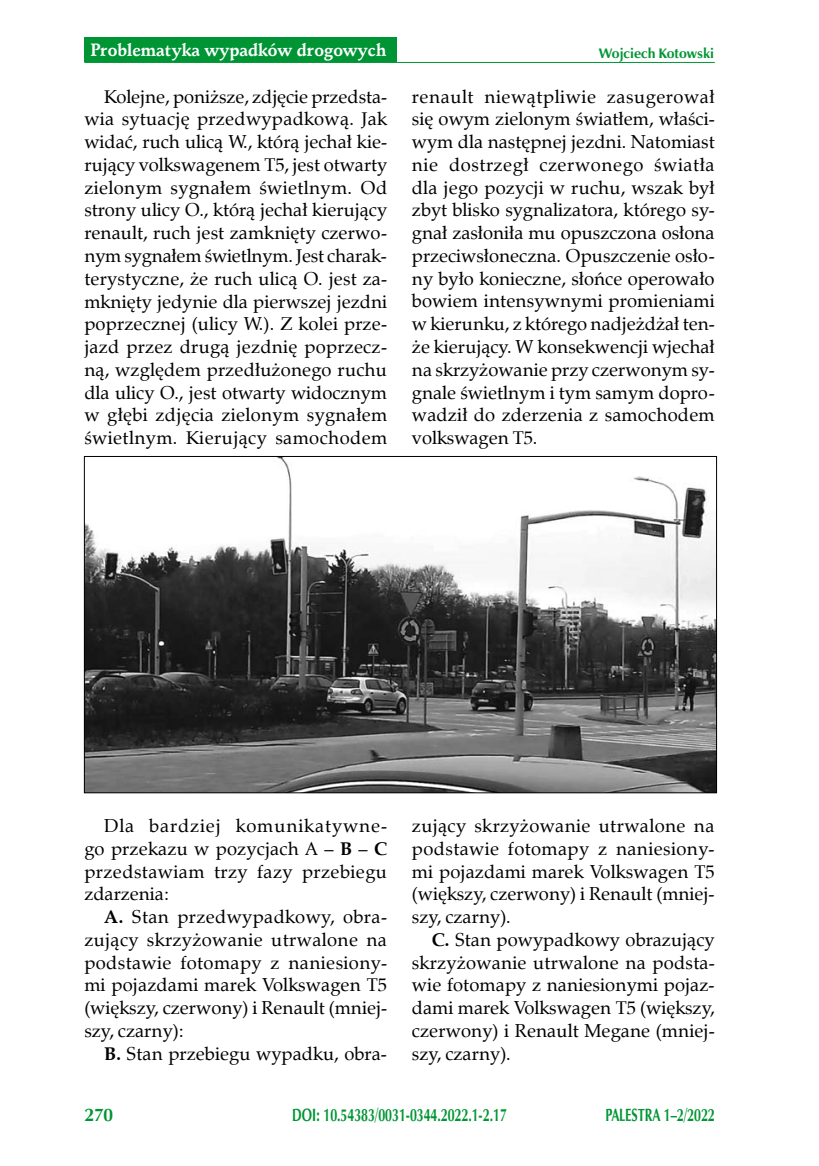
<style>
.page{position:relative;width:819px;height:1166px;background:#fff}
.page>*{position:absolute;margin:0;border:0;box-sizing:border-box;transform-origin:0 0}
.t1{font:18.38px/22.8px "Zapf Calligr EUX";letter-spacing:.005em;color:#000;text-align:justify}
.t2{font:700 18.38px "Zapf Humnst EUX";color:#009534;scale:.95 1}
.t3{font:700 17.85px "Zapf Humnst EUX";color:#009534;scale:.7 1}
.t4{font:700 17.5px "Schneidler EUX";color:#fff;scale:.95 1}
.t5{font:700 14px "Zapf Humnst EUX";color:#009534}
.s1{font-weight:700}
</style>
<div class="page">
<div style="left:84px;top:38px;width:313px;height:24px;background:#009534"></div>
<hr style="left:84px;top:62px;width:630px;height:1px;background:#009534">
<img style="left:86px;top:458px;width:629px;height:333px">
<p class="t4" style="left:91px;top:39px;width:313px">Problematyka wypadków drogowych</p>
<p class="t5" style="left:599px;top:44px;width:117px">Wojciech Kotowski</p>
<p class="t1" style="left:84px;top:85px;width:304px;text-indent:20px">Kolejne, poniższe, zdjęcie przedsta&shy;wia sytuację przedwypadkową. Jak widać, ruch ulicą W., którą jechał kie&shy;rujący volkswagenem T5, jest otwarty zielonym sygnałem świetlnym. Od strony ulicy O., którą jechał kierujący renault, ruch jest zamknięty czerwo&shy;nym sygnałem świetlnym. Jest charak&shy;terystyczne, że ruch ulicą O. jest za&shy;mknięty jedynie dla pierwszej jezdni poprzecznej (ulicy W.). Z kolei prze&shy;jazd przez drugą jezdnię poprzecz&shy;ną, względem przedłużonego ruchu dla ulicy O., jest otwarty widocznym w głębi zdjęcia zielonym sygnałem świetlnym. Kierujący samochodem</p>
<p class="t1" style="left:412px;top:85px;width:304px">renault niewątpliwie zasugerował się owym zielonym światłem, właści&shy;wym dla następnej jezdni. Natomiast nie dostrzegł czerwonego światła dla jego pozycji w ruchu, wszak był zbyt blisko sygnalizatora, którego sy&shy;gnał zasłoniła mu opuszczona osłona przeciwsłoneczna. Opuszczenie osło&shy;ny było konieczne, słońce operowało bowiem intensywnymi promieniami w kierunku, z którego nadjeżdżał ten&shy;że kierujący. W konsekwencji wjechał na skrzyżowanie przy czerwonym sy&shy;gnale świetlnym i tym samym dopro&shy;wadził do zderzenia z samochodem volkswagen T5.</p>
<p class="t1" style="left:84px;top:814px;width:304px;text-indent:20px">Dla bardziej komunikatywne&shy;go przekazu w pozycjach A – <span class="s1">B</span> – <span class="s1">C </span>przedstawiam trzy fazy przebiegu zdarzenia:</p>
<p class="t1" style="left:84px;top:905px;width:304px;text-indent:20px"><span class="s1">A.</span> Stan przedwypadkowy, obra&shy;zujący skrzyżowanie utrwalone na podstawie fotomapy z naniesiony&shy;mi pojazdami marek Volkswagen T5 (większy, czerwony) i Renault (mniej&shy;szy, czarny):</p>
<p class="t1" style="left:104px;top:1042px;width:284px"><span class="s1">B.</span> Stan przebiegu wypadku, obra-</p>
<p class="t1" style="left:412px;top:814px;width:304px">zujący skrzyżowanie utrwalone na podstawie fotomapy z naniesiony&shy;mi pojazdami marek Volkswagen T5 (większy, czerwony) i Renault (mniej&shy;szy, czarny).</p>
<p class="t1" style="left:412px;top:928px;width:304px;text-indent:20px"><span class="s1">C.</span> Stan powypadkowy obrazujący skrzyżowanie utrwalone na podsta&shy;wie fotomapy z naniesionymi pojaz&shy;dami marek Volkswagen T5 (większy, czerwony) i Renault Megane (mniej&shy;szy, czarny).</p>
<p class="t2" style="left:84px;top:1103px;width:32px">270</p>
<p class="t3" style="left:292px;top:1103px;width:308px">DOI: 10.54383/0031-0344.2022.1-2.17</p>
<p class="t3" style="left:605px;top:1103px;width:158px">PALESTRA 1–2/2022</p>
</div>
